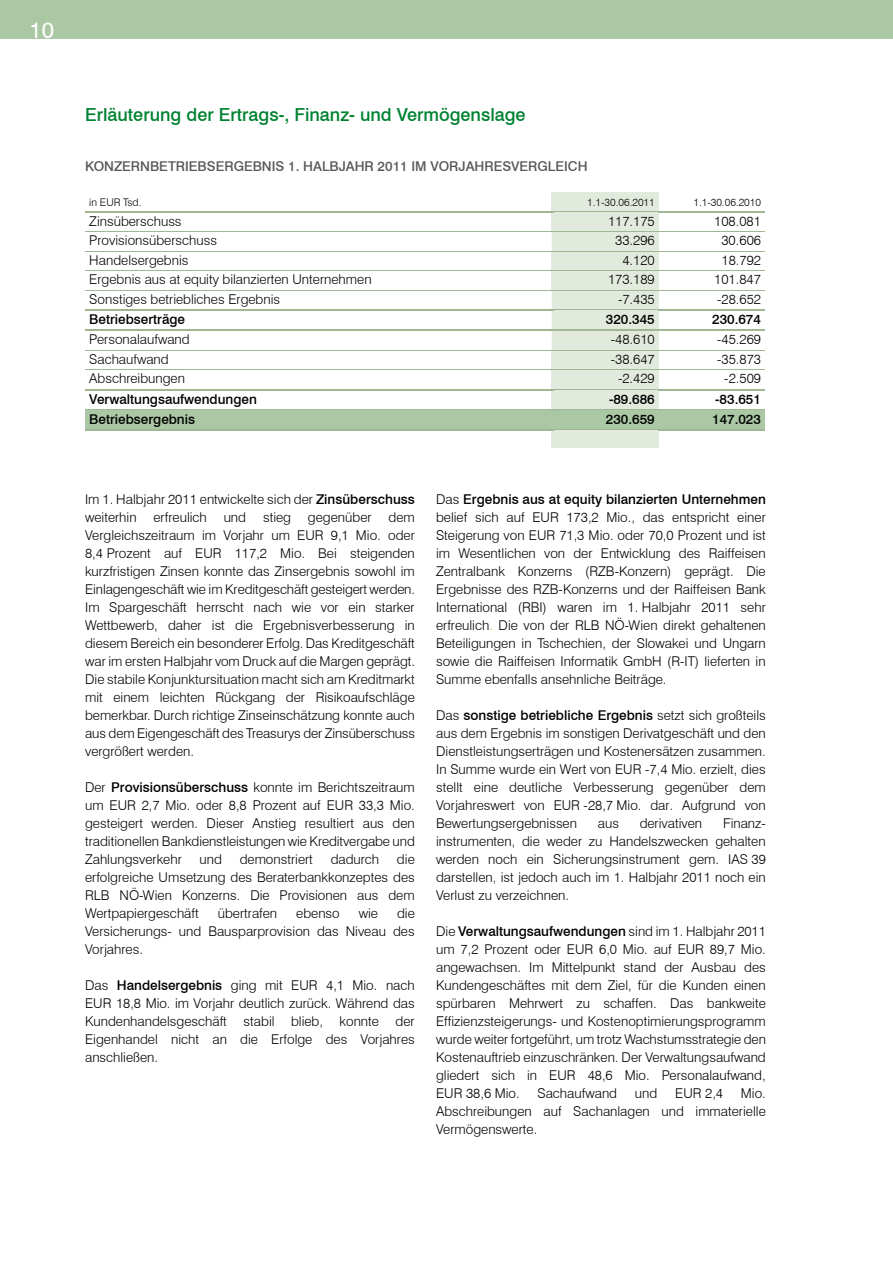
<style>
.page{position:relative;width:893px;height:1263px;background:#fff}
.page>*{position:absolute;margin:0;border:0;box-sizing:border-box;transform-origin:0 0}
.t1{font:22.5px "Swis 721 BT";color:#fff}
.t2{font:18px "Swis 721 Md BT";color:#008231}
.t3{font:13.5px/18px "Swis 721 Lt BT";color:#000;text-align:justify}
.t4{font:13.5px "Swis 721 Md BT";color:#000}
.t5{font:13.5px "Swis 721 Md BT";color:#58585a}
.t6{font:10.5px "Swis 721 Lt BT";color:#000}
.s1{font-family:"Swis 721 Md BT"}
.s2{color:#9acc00}
</style>
<div class="page">
<div style="left:0;top:0;width:892px;height:38px;background:#abc8a4"></div>
<hr style="left:85px;top:211px;width:467px;height:1px;background:#9fb893">
<hr style="left:658px;top:211px;width:107px;height:1px;background:#9fb893">
<hr style="left:85px;top:231px;width:680px;height:1px;background:#9fb893">
<hr style="left:85px;top:251px;width:680px;height:1px;background:#9fb893">
<hr style="left:85px;top:270px;width:680px;height:1px;background:#9fb893">
<hr style="left:85px;top:290px;width:680px;height:1px;background:#9fb893">
<hr style="left:85px;top:309px;width:467px;height:2px;background:#9fb893">
<hr style="left:658px;top:309px;width:107px;height:2px;background:#9fb893">
<hr style="left:85px;top:330px;width:467px;height:1px;background:#9fb893">
<hr style="left:658px;top:330px;width:107px;height:1px;background:#9fb893">
<hr style="left:85px;top:350px;width:680px;height:1px;background:#9fb893">
<hr style="left:85px;top:369px;width:680px;height:1px;background:#9fb893">
<hr style="left:85px;top:389px;width:467px;height:1px;background:#9fb893">
<hr style="left:658px;top:389px;width:107px;height:1px;background:#9fb893">
<div style="left:85px;top:411px;width:468px;height:18px;background:#abc8a4"></div>
<div style="left:658px;top:411px;width:107px;height:18px;background:#abc8a4"></div>
<hr style="left:85px;top:409px;width:467px;height:1px;background:#9fb893">
<hr style="left:85px;top:410px;width:468px;height:1px;background:#abc8a4">
<hr style="left:658px;top:409px;width:107px;height:1px;background:#9fb893">
<hr style="left:660px;top:410px;width:105px;height:1px;background:#abc8a4">
<hr style="left:85px;top:429px;width:467px;height:2px;background:#9fb893">
<svg style="left:551px;top:192px;width:109px;height:256px;background:#dae5d6"></svg>
<hr style="left:553px;top:429px;width:105px;height:2px;background:#9fb893">
<hr style="left:553px;top:431px;width:105px;height:1px;background:#e2eade">
<hr style="left:658px;top:429px;width:107px;height:2px;background:#9fb893">
<p class="t1" style="left:29px;top:17px;width:26px">10</p>
<p class="t2" style="left:85px;top:104px;width:442px">Erläuterung der Ertrags-, Finanz- und Vermögenslage</p>
<p class="t5" style="left:85px;top:158px;width:504px">KONZERNBETRIEBSERGEBNIS 1. HALBJAHR 2011 IM VORJAHRESVERGLEICH</p>
<p class="t6" style="left:89px;top:195px;width:54px">in EUR Tsd.</p>
<p class="t6" style="left:587px;top:195px;width:69px">1.1-30.06.2011</p>
<p class="t6" style="left:693px;top:195px;width:69px">1.1-30.06.2010</p>
<p class="t3" style="left:89px;top:212px;width:94px">Zinsüberschuss</p>
<p class="t3" style="left:608px;top:212px;width:48px">117.175</p>
<p class="t3" style="left:714px;top:212px;width:48px">108.081</p>
<p class="t3" style="left:89px;top:231px;width:129px">Provisionsüberschuss</p>
<p class="t3" style="left:615px;top:231px;width:41px">33.296</p>
<p class="t3" style="left:721px;top:231px;width:41px">30.606</p>
<p class="t3" style="left:89px;top:251px;width:101px">Handelsergebnis</p>
<p class="t3" style="left:622px;top:251px;width:34px">4.120</p>
<p class="t3" style="left:721px;top:251px;width:41px">18.792</p>
<p class="t3" style="left:89px;top:270px;width:284px">Ergebnis aus at equity bilanzierten Unternehmen</p>
<p class="t3" style="left:608px;top:270px;width:48px">173.189</p>
<p class="t3" style="left:714px;top:270px;width:48px">101.847</p>
<p class="t3" style="left:89px;top:290px;width:192px">Sonstiges betriebliches Ergebnis</p>
<p class="t3" style="left:618px;top:290px;width:38px">-7.435</p>
<p class="t3" style="left:717px;top:290px;width:45px">-28.652</p>
<p class="t4" style="left:89px;top:311px;width:97px">Betriebserträge</p>
<p class="t4" style="left:606px;top:311px;width:50px">320.345</p>
<p class="t4" style="left:712px;top:311px;width:50px">230.674</p>
<p class="t3" style="left:89px;top:330px;width:102px">Personalaufwand</p>
<p class="t3" style="left:610px;top:330px;width:45px">-48.610</p>
<p class="t3" style="left:717px;top:330px;width:45px">-45.269</p>
<p class="t3" style="left:89px;top:350px;width:81px">Sachaufwand</p>
<p class="t3" style="left:610px;top:350px;width:45px">-38.647</p>
<p class="t3" style="left:717px;top:350px;width:45px">-35.873</p>
<p class="t3" style="left:89px;top:369px;width:97px">Abschreibungen</p>
<p class="t3" style="left:618px;top:369px;width:38px">-2.429</p>
<p class="t3" style="left:724px;top:369px;width:38px">-2.509</p>
<p class="t4" style="left:89px;top:391px;width:169px">Verwaltungsaufwendungen</p>
<p class="t4" style="left:609px;top:391px;width:47px">-89.686</p>
<p class="t4" style="left:715px;top:391px;width:47px">-83.651</p>
<p class="t4" style="left:89px;top:411px;width:107px">Betriebsergebnis</p>
<p class="t4" style="left:606px;top:411px;width:50px">230.659</p>
<p class="t4" style="left:712px;top:411px;width:50px">147.023</p>
<p class="t3" style="left:85px;top:490px;width:331px">Im 1. Halbjahr 2011 entwickelte sich der <span class="s1">Zinsüberschuss </span>weiterhin erfreulich und</p>
<p class="t3" style="left:85px;top:508px;width:331px;text-indent:178px">stieg gegenüber dem Vergleichszeitraum im Vorjahr um EUR 9,1 Mio. oder 8,4 Prozent auf EUR 117,2 Mio. Bei steigenden kurzfristigen Zinsen konnte das Zinsergebnis sowohl im Einlagengeschäft wie im Kreditgeschäft gesteigert werden.<br>Im Spargeschäft herrscht nach wie vor ein starker Wettbewerb, daher ist die Ergebnisverbesserung in diesem Bereich ein besonderer Erfolg. Das Kreditgeschäft war im ersten Halbjahr vom Druck auf die Margen geprägt.<br>Die stabile Konjunktursituation macht sich am Kreditmarkt mit einem leichten Rückgang der Risikoaufschläge bemerkbar. Durch richtige Zinseinschätzung konnte auch aus dem Eigengeschäft des Treasurys der Zinsüberschuss vergrößert werden.</p>
<p class="t3" style="left:85px;top:778px;width:331px">Der <span class="s1">Provisionsüberschuss</span> konnte im Berichtszeitraum um EUR 2,7 Mio. oder 8,8 Prozent auf EUR 33,3 Mio. gesteigert werden. Dieser Anstieg resultiert aus den traditionellen Bankdienstleistungen wie Kreditvergabe und Zahlungsverkehr</p>
<p class="t3" style="left:85px;top:850px;width:331px;text-indent:312px">die erfolgreiche Umsetzung des Beraterbankkonzeptes des RLB NÖ-Wien Konzerns. Die Provisionen aus dem Wertpapiergeschäft</p>
<p class="t3" style="left:199px;top:850px;width:24px">und</p>
<p class="t3" style="left:240px;top:850px;width:75px">demonstriert</p>
<p class="t3" style="left:331px;top:850px;width:50px">dadurch</p>
<p class="t3" style="left:218px;top:904px;width:61px">übertrafen</p>
<p class="t3" style="left:296px;top:904px;width:45px">ebenso</p>
<p class="t3" style="left:359px;top:904px;width:21px">wie</p>
<p class="t3" style="left:85px;top:904px;width:331px;text-indent:312px">die Versicherungs- und Bausparprovision das Niveau des Vorjahres.</p>
<p class="t3" style="left:85px;top:976px;width:331px">Das <span class="s1">Handelsergebnis</span> ging mit EUR 4,1 Mio. nach EUR 18,8 Mio. im Vorjahr deutlich zurück. Während das Kundenhandelsgeschäft stabil blieb, konnte der Eigenhandel nicht an die Erfolge des Vorjahres anschließen.</p>
<p class="t3" style="left:436px;top:490px;width:331px">Das <span class="s1">Ergebnis aus at equity bilanzierten Unternehmen </span>belief sich auf EUR 173,2 Mio., das entspricht einer Steigerung von EUR 71,3 Mio. oder 70,0 Prozent und ist im Wesentlichen von der Entwicklung des Raiffeisen Zentralbank Konzerns (RZB-Konzern) geprägt. Die Ergebnisse des RZB-Konzerns und der Raiffeisen Bank International (RBI) waren im 1. Halbjahr 2011 sehr erfreulich<span class="s2">.</span> Die von der RLB NÖ-Wien direkt gehaltenen Beteiligungen in Tschechien, der Slowakei und Ungarn sowie die Raiffeisen Informatik GmbH (R-IT) lieferten in Summe ebenfalls ansehnliche Beiträge.</p>
<p class="t3" style="left:436px;top:706px;width:331px">Das <span class="s1">sonstige betriebliche Ergebnis</span> setzt sich großteils aus dem Ergebnis im sonstigen Derivatgeschäft und den Dienstleistungserträgen und Kostenersätzen zusammen.<br>In Summe wurde ein Wert von EUR -7,4 Mio. erzielt, dies stellt eine deutliche Verbesserung gegenüber dem Vorjahreswert von EUR -28,7 Mio. dar. Aufgrund von Bewertungsergebnissen</p>
<p class="t3" style="left:436px;top:814px;width:331px;text-indent:287px">Finanz&shy;instrumenten, die weder zu Handelszwecken gehalten werden noch ein Sicherungsinstrument gem. IAS 39 darstellen, ist jedoch auch im 1. Halbjahr 2011 noch ein Verlust zu verzeichnen.</p>
<p class="t3" style="left:436px;top:922px;width:331px">Die <span class="s1">Verwaltungsaufwendungen</span> sind im 1. Halbjahr 2011 um 7,2 Prozent oder EUR 6,0 Mio. auf EUR 89,7 Mio. angewachsen. Im Mittelpunkt stand der Ausbau des Kundengeschäftes mit dem Ziel, für die Kunden einen spürbaren Mehrwert zu schaffen. Das bankweite Effizienzsteigerungs- und Kostenoptimierungsprogramm wurde weiter fortgeführt, um trotz Wachstumsstrategie den Kostenauftrieb einzuschränken. Der Verwaltungsaufwand gliedert sich in EUR 48,6 Mio. Personalaufwand, EUR 38,6 Mio.</p>
<p class="t3" style="left:597px;top:814px;width:23px">aus</p>
<p class="t3" style="left:639px;top:814px;width:64px">derivativen</p>
<p class="t3" style="left:537px;top:1084px;width:81px">Sachaufwand</p>
<p class="t3" style="left:635px;top:1084px;width:24px">und</p>
<p class="t3" style="left:675px;top:1084px;width:49px">EUR 2,4</p>
<p class="t3" style="left:436px;top:1084px;width:331px;text-indent:305px">Mio.<br>Abschreibungen auf Sachanlagen und immaterielle Vermögenswerte.</p>
</div>
